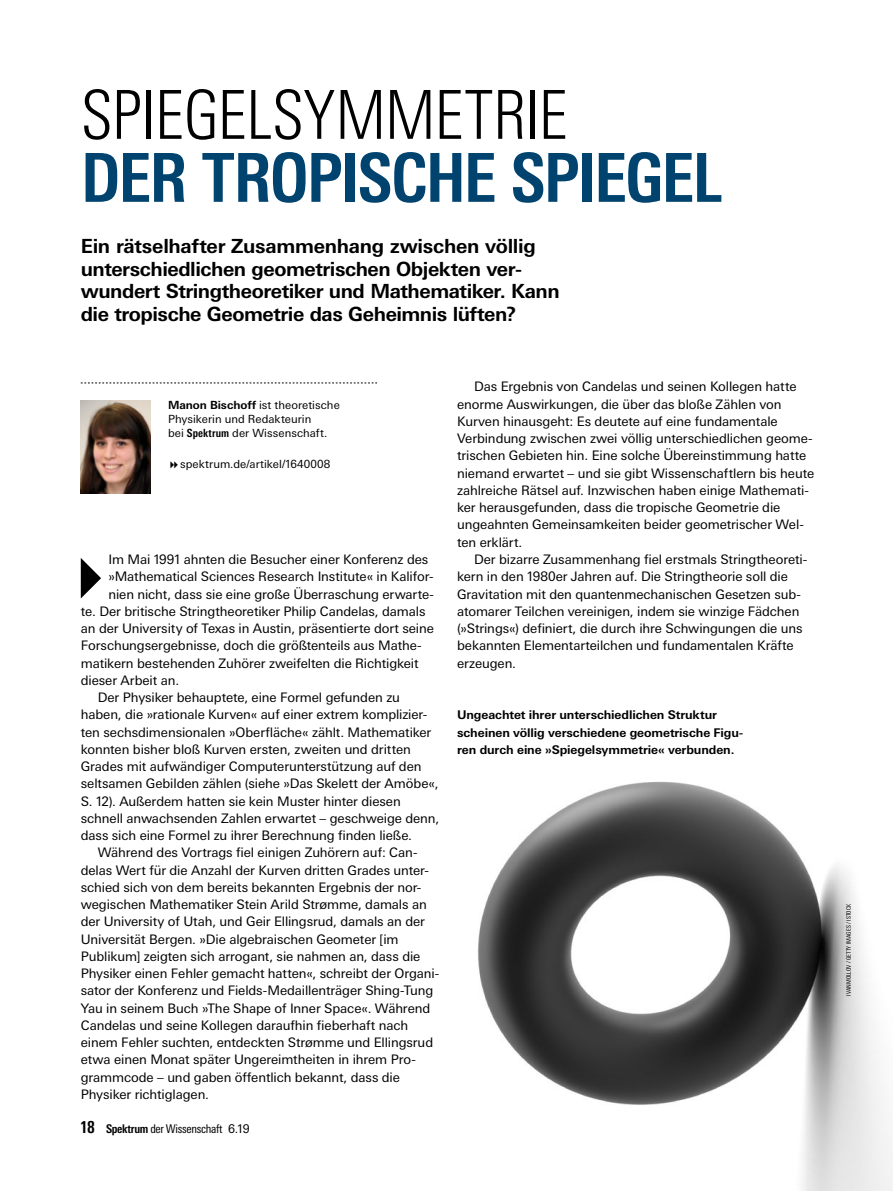
<style>
.page{position:relative;width:893px;height:1191px;background:#fff}
.page>*{position:absolute;margin:0;border:0;box-sizing:border-box;transform-origin:0 0}
.Ueberschrift{font:700 condensed 67.5px "Univers Next Pro";letter-spacing:-.025em;color:#00436f}
.Dachzeile{font:300 condensed 67.5px "Univers Next Pro";letter-spacing:-.02em;color:#000}
.Vorspann{font:700 19.5px/22.5px "Univers Next Pro";letter-spacing:-.025em;color:#000}
.Fußzeile{font:700 condensed 16.5px "Univers Next Pro";color:#000}
.Grundtext_mit_Einzug{font:13.2px/17.2px "Univers Next Pro";letter-spacing:-.01em;color:#000}
.Grundtext_Initial_Dr{font:13.2px "Univers Next Pro";letter-spacing:-.01em;color:#000}
.Bildunterschrift{font:700 12px/17.2px "Univers Next Pro";letter-spacing:-.005em;color:#000}
.Fußzeile-2{font:condensed 12px "Univers Next Pro";letter-spacing:-.025em;color:#000}
.Autor_oben{font:11.25px/14.2px "Univers Next Pro";letter-spacing:.005em;color:#000}
.Onlineartikel{font:11.25px "Univers Next Pro";letter-spacing:.005em;color:#000}
.Bildnachweis{font:condensed 6px "Univers Next Pro";letter-spacing:.01em;color:#000}
.s1{font-weight:700}
.s2{font-weight:700;font-stretch:condensed}
.s3{font-stretch:normal}
</style>
<div class="page">
<img style="left:477px;top:781px;width:416px;height:410px">
<img style="left:81px;top:401px;width:70px;height:92px">
<svg style="left:81px;top:383px;width:296px;height:1px"></svg>
<p class="Dachzeile" style="left:81px;top:76px;width:489px">SPIEGELSYMMETRIE</p>
<p class="Ueberschrift" style="left:81px;top:138px;width:643px">DER TROPISCHE SPIEGEL</p>
<p class="Vorspann" style="left:81px;top:235px;width:480px">Ein rätselhafter Zusammenhang zwischen völlig unterschiedlichen geometrischen Objekten ver&shy;wundert Stringtheoretiker und Mathematiker. Kann die tropische Geometrie das Geheimnis lüften?</p>
<p class="Autor_oben" style="left:168px;top:397px;width:173px"><span class="s1">Manon Bischoff</span> ist theoretische<br>Physikerin und Redakteurin<br>bei <span class="s2">Spektrum</span> der Wissenschaft.</p>
<p class="Onlineartikel" style="left:180px;top:458px;width:152px">spektrum.de/artikel/1640008</p>
<p class="Grundtext_Initial_Dr" style="left:108px;top:552px;width:321px">Im Mai 1991 ahnten die Besucher einer Konferenz des</p>
<p class="Grundtext_Initial_Dr" style="left:108px;top:569px;width:327px">»Mathematical Sciences Research Institute« in Kalifor-</p>
<p class="Grundtext_Initial_Dr" style="left:108px;top:586px;width:327px">nien nicht, dass sie eine große Überraschung erwarte-</p>
<p class="Grundtext_Initial_Dr" style="left:81px;top:603px;width:346px">te. Der britische Stringtheoretiker Philip Candelas, damals</p>
<p class="Grundtext_Initial_Dr" style="left:81px;top:621px;width:355px">an der University of Texas in Austin, präsentierte dort seine</p>
<p class="Grundtext_Initial_Dr" style="left:81px;top:638px;width:342px">Forschungsergebnisse, doch die größtenteils aus Mathe-</p>
<p class="Grundtext_Initial_Dr" style="left:81px;top:655px;width:339px">matikern bestehenden Zuhörer zweifelten die Richtigkeit</p>
<p class="Grundtext_Initial_Dr" style="left:81px;top:672px;width:100px">dieser Arbeit an.</p>
<p class="Grundtext_mit_Einzug" style="left:81px;top:688px;width:360px;text-indent:17px">Der Physiker behauptete, eine Formel gefunden zu haben, die »rationale Kurven« auf einer extrem komplizier&shy;ten sechsdimensionalen »Oberfläche« zählt. Mathematiker konnten bisher bloß Kurven ersten, zweiten und dritten Grades mit aufwändiger Computerunterstützung auf den seltsamen Gebilden zählen (siehe »Das Skelett der Amöbe«, S. 12). Außerdem hatten sie kein Muster hinter diesen schnell anwachsenden Zahlen erwartet – geschweige denn, dass sich eine Formel zu ihrer Berechnung finden ließe.</p>
<p class="Grundtext_mit_Einzug" style="left:81px;top:844px;width:360px;text-indent:17px">Während des Vortrags fiel einigen Zuhörern auf: Can&shy;delas Wert für die Anzahl der Kurven dritten Grades unter&shy;schied sich von dem bereits bekannten Ergebnis der nor&shy;wegischen Mathematiker Stein Arild Strømme, damals an der University of Utah, und Geir Ellingsrud, damals an der Universität Bergen. »Die algebraischen Geometer [im Publikum] zeigten sich arrogant, sie nahmen an, dass die Physiker einen Fehler gemacht hatten«, schreibt der Organi&shy;sator der Konferenz und Fields-Medaillenträger Shing-Tung Yau in seinem Buch »The Shape of Inner Space«. Während Candelas und seine Kollegen daraufhin fieberhaft nach einem Fehler suchten, entdeckten Strømme und Ellingsrud etwa einen Monat später Ungereimtheiten in ihrem Pro&shy;grammcode – und gaben öffentlich bekannt, dass die Physiker richtiglagen.</p>
<p class="Fußzeile" style="left:81px;top:1117px;width:16px">18</p>
<p class="Fußzeile-2" style="left:106px;top:1122px;width:145px"><span class="s1">Spektrum</span> der Wissenschaft <span class="s3">6.19</span></p>
<p class="Grundtext_mit_Einzug" style="left:457px;top:378px;width:359px;text-indent:17px">Das Ergebnis von Candelas und seinen Kollegen hatte enorme Auswirkungen, die über das bloße Zählen von Kurven hinausgeht: Es deutete auf eine fundamentale Verbindung zwischen zwei völlig unterschiedlichen geome&shy;trischen Gebieten hin. Eine solche Übereinstimmung hatte niemand erwartet – und sie gibt Wissenschaftlern bis heute zahlreiche Rätsel auf. Inzwischen haben einige Mathemati&shy;ker herausgefunden, dass die tropische Geometrie die ungeahnten Gemeinsamkeiten beider geometrischer Wel&shy;ten erklärt.</p>
<p class="Grundtext_mit_Einzug" style="left:457px;top:550px;width:352px;text-indent:17px">Der bizarre Zusammenhang fiel erstmals Stringtheoreti&shy;kern in den 1980er Jahren auf. Die Stringtheorie soll die Gravitation mit den quantenmechanischen Gesetzen sub&shy;atomarer Teilchen vereinigen, indem sie winzige Fädchen (»Strings«) definiert, die durch ihre Schwingungen die uns bekannten Elementarteilchen und fundamentalen Kräfte erzeugen.</p>
<p class="Bildunterschrift" style="left:457px;top:706px;width:287px">Ungeachtet ihrer unterschiedlichen Struktur scheinen völlig verschiedene geometrische Figu&shy;ren durch eine »Spiegelsymmetrie« verbunden.</p>
<p class="Bildnachweis" style="left:845px;top:995px;width:93px;rotate:-90deg">IVANMOLLOV / GETTY IMAGES / ISTOCK</p>
</div>
